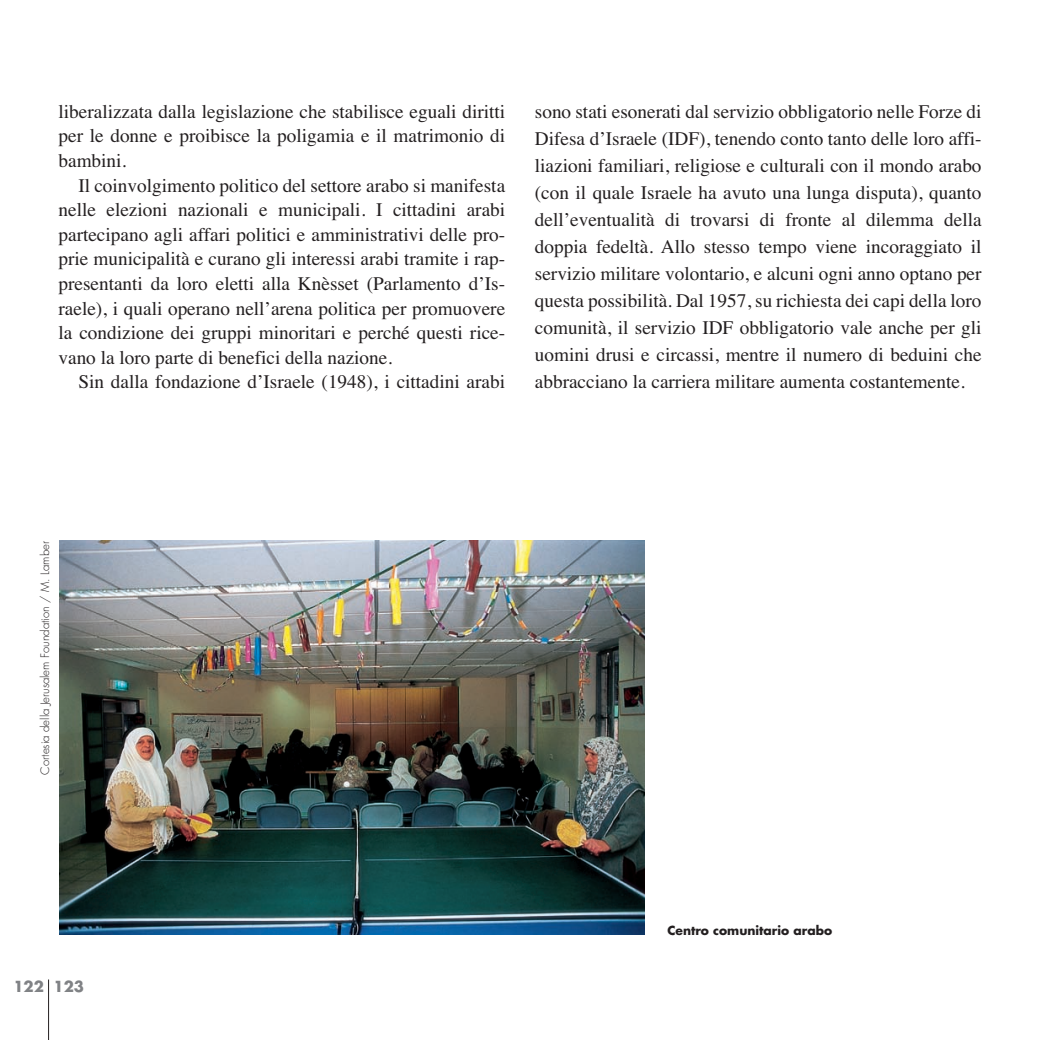
<style>
.page{position:relative;width:1040px;height:1040px;background:#fff}
.page>*{position:absolute;margin:0;border:0;box-sizing:border-box;transform-origin:0 0}
.t1{font:19.25px/27.1px "Times";color:#231f20;text-align:justify}
.t2{font:700 14.88px "Futura";color:#808285}
.t3{font:700 12.25px "Futura";color:#231f20}
.t4{font:300 11.38px "Futura";color:#231f20}
</style>
<div class="page">
<img style="left:48px;top:540px;width:597px;height:500px">
<p class="t1" style="left:58px;top:100px;width:448px">liberalizzata dalla legislazione che stabilisce eguali diritti</p>
<p class="t1" style="left:58px;top:124px;width:448px">per le donne e proibisce la poligamia e il matrimonio di</p>
<p class="t1" style="left:58px;top:149px;width:69px">bambini.</p>
<p class="t1" style="left:78px;top:173px;width:428px">Il coinvolgimento politico del settore arabo si manifesta</p>
<p class="t1" style="left:58px;top:198px;width:448px">nelle elezioni nazionali e municipali. I cittadini arabi</p>
<p class="t1" style="left:58px;top:222px;width:448px">partecipano agli affari politici e amministrativi delle pro-</p>
<p class="t1" style="left:58px;top:247px;width:448px">prie municipalità e curano gli interessi arabi tramite i rap-</p>
<p class="t1" style="left:58px;top:272px;width:448px">presentanti da loro eletti alla Knèsset (Parlamento d’Is-</p>
<p class="t1" style="left:58px;top:296px;width:448px">raele), i quali operano nell’arena politica per promuovere</p>
<p class="t1" style="left:58px;top:321px;width:448px">la condizione dei gruppi minoritari e perché questi rice-</p>
<p class="t1" style="left:58px;top:345px;width:335px">vano la loro parte di benefici della nazione.</p>
<p class="t1" style="left:78px;top:370px;width:428px">Sin dalla fondazione d’Israele (1948), i cittadini arabi</p>
<p class="t1" style="left:535px;top:100px;width:448px">sono stati esonerati dal servizio obbligatorio nelle Forze di Difesa d’Israele (IDF), tenendo conto tanto delle loro affi&shy;liazioni familiari, religiose e culturali con il mondo arabo (con il quale Israele ha avuto una lunga disputa), quanto dell’eventualità di trovarsi di fronte al dilemma della doppia fedeltà. Allo stesso tempo viene incoraggiato il servizio militare volontario, e alcuni ogni anno optano per questa possibilità. Dal 1957, su richiesta dei capi della loro comunità, il servizio IDF obbligatorio vale anche per gli uomini drusi e circassi, mentre il numero di beduini che abbracciano la carriera militare aumenta costantemente.</p>
<p class="t4" style="left:40px;top:775px;width:235px;rotate:-90deg">Cortesia della Jerusalem Foundation / M. Lamber</p>
<p class="t2" style="left:13px;top:979px;width:72px">122 123</p>
<p class="t3" style="left:667px;top:925px;width:166px">Centro comunitario arabo</p>
</div>
